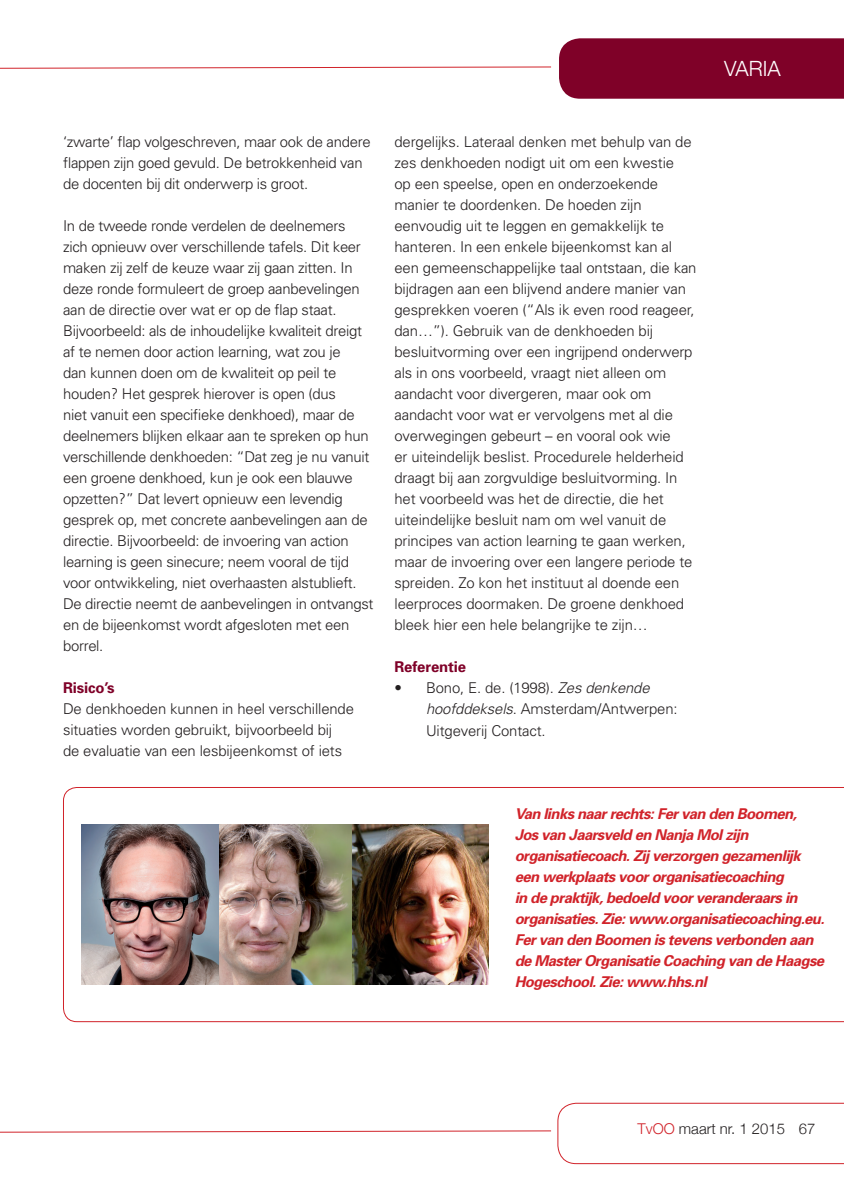
<style>
.page{position:relative;width:844px;height:1191px;background:#fff}
.page>*{position:absolute;margin:0;border:0;box-sizing:border-box;transform-origin:0 0}
.t1{font:300 21px "Helvetica Neue";color:#fff}
.t2{font:300 14.88px/21px "Univers";letter-spacing:-.01em;color:#231f20}
.t3{font:italic 700 14.88px/21px "Univers";letter-spacing:-.04em;color:#d1232a}
.t4{font:300 14.88px "Helvetica Neue";color:#231f20}
.t5{font:700 14.88px "Univers";letter-spacing:-.01em;color:#7f0128}
.s1{font-style:italic}
.s2{color:#d1232a}
</style>
<div class="page">
<div style="left:559px;top:38px;width:284px;height:61px;background:#7f0128"></div>
<svg style="left:0;top:66px;width:551px;height:3px"></svg>
<svg style="left:0;top:1102px;width:843px;height:62px"></svg>
<svg style="left:63px;top:787px;width:780px;height:235px"></svg>
<img style="left:81px;top:824px;width:138px;height:160px">
<img style="left:219px;top:824px;width:133px;height:160px">
<img style="left:352px;top:824px;width:136px;height:160px">
<h1 class="t1" style="left:724px;top:55px;width:58px">VARIA</h1>
<p class="t2" style="left:63px;top:131px;width:309px">‘zwarte’ flap volgeschreven, maar ook de andere flappen zijn goed gevuld. De betrokkenheid van de docenten bij dit onderwerp is groot.</p>
<p class="t2" style="left:63px;top:215px;width:312px">In de tweede ronde verdelen de deelnemers zich opnieuw over verschillende tafels. Dit keer maken zij zelf de keuze waar zij gaan zitten. In deze ronde formuleert de groep aanbevelingen aan de directie over wat er op de flap staat.<br>Bijvoorbeeld: als de inhoudelijke kwaliteit dreigt af te nemen door action learning, wat zou je<br>dan kunnen doen om de kwaliteit op peil te houden? Het gesprek hierover is open (dus<br>niet vanuit een specifieke denkhoed), maar de deelnemers blijken elkaar aan te spreken op hun verschillende denkhoeden: “Dat zeg je nu vanuit een groene denkhoed, kun je ook een blauwe opzetten?” Dat levert opnieuw een levendig gesprek op, met concrete aanbevelingen aan de directie. Bijvoorbeeld: de invoering van action learning is geen sinecure; neem vooral de tijd voor ontwikkeling, niet overhaasten alstublieft.<br>De directie neemt de aanbevelingen in ontvangst en de bijeenkomst wordt afgesloten met een borrel.</p>
<p class="t5" style="left:63px;top:678px;width:53px">Risico’s</p>
<p class="t2" style="left:63px;top:698px;width:292px">De denkhoeden kunnen in heel verschillende situaties worden gebruikt, bijvoorbeeld bij<br>de evaluatie van een lesbijeenkomst of iets</p>
<p class="t2" style="left:394px;top:131px;width:303px">dergelijks. Lateraal denken met behulp van de zes denkhoeden nodigt uit om een kwestie<br>op een speelse, open en onderzoekende manier te doordenken. De hoeden zijn eenvoudig uit te leggen en gemakkelijk te hanteren. In een enkele bijeenkomst kan al een gemeenschappelijke taal ontstaan, die kan bijdragen aan een blijvend andere manier van gesprekken voeren (“Als ik even rood reageer, dan…”). Gebruik van de denkhoeden bij besluitvorming over een ingrijpend onderwerp als in ons voorbeeld, vraagt niet alleen om aandacht voor divergeren, maar ook om aandacht voor wat er vervolgens met al die overwegingen gebeurt – en vooral ook wie<br>er uiteindelijk beslist. Procedurele helderheid draagt bij aan zorgvuldige besluitvorming. In het voorbeeld was het de directie, die het uiteindelijke besluit nam om wel vanuit de principes van action learning te gaan werken, maar de invoering over een langere periode te spreiden. Zo kon het instituut al doende een leerproces doormaken. De groene denkhoed bleek hier een hele belangrijke te zijn…</p>
<p class="t5" style="left:394px;top:657px;width:73px">Referentie</p>
<p class="t2" style="left:426px;top:677px;width:253px;text-indent:-32px">• Bono, E. de. (1998). <span class="s1">Zes denkende hoofddeksels</span>. Amsterdam/Antwerpen:<br>Uitgeverij Contact.</p>
<p class="t3" style="left:514px;top:803px;width:311px">Van links naar rechts: Fer van den Boomen,<br>Jos van Jaarsveld en Nanja Mol zijn organisatiecoach. Zij verzorgen gezamenlijk een werkplaats voor organisatiecoaching<br>in de praktijk, bedoeld voor veranderaars in organisaties. Zie: www.organisatiecoaching.eu.<br>Fer van den Boomen is tevens verbonden aan de Master Organisatie Coaching van de Haagse Hogeschool. Zie: www.hhs.nl</p>
<p class="t4" style="left:637px;top:1120px;width:179px"><span class="s2">TvOO</span> maart nr. 1 2015 67</p>
</div>
